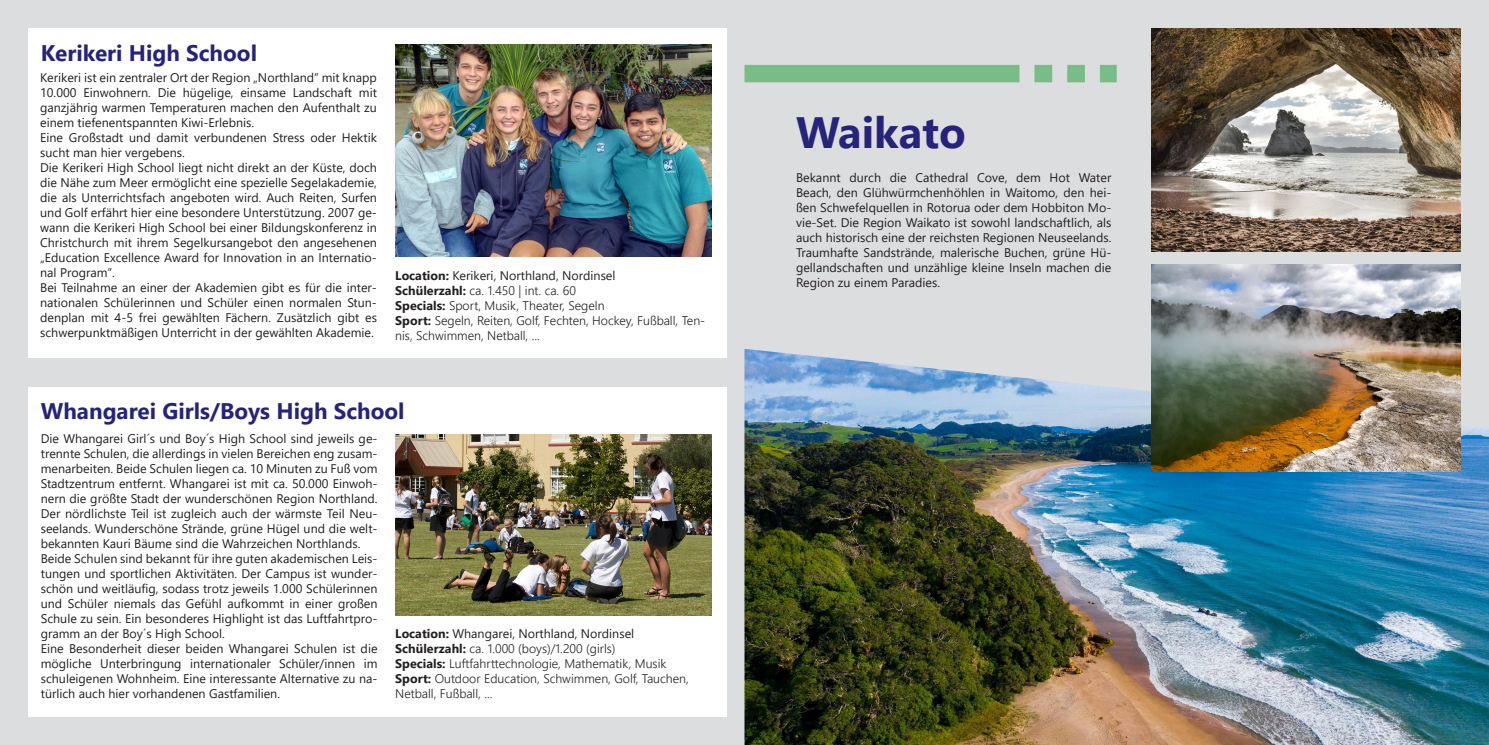
<style>
.page{position:relative;width:1489px;height:745px;background:#fff}
.page>*{position:absolute;margin:0;border:0;box-sizing:border-box;transform-origin:0 0}
.t1{font:700 43.75px "Segoe UI";color:#26237b}
.t2{font:700 22.5px "Segoe UI";color:#26237b}
.t3{font:12.5px/15px "Segoe UI";color:#231f20;text-align:justify}
.t4{font:300 12.5px/15px "Segoe UI";color:#231f20}
.s1{font-weight:700}
</style>
<div class="page">
<div style="left:0;top:0;width:1488px;height:744px;background:#dcdddf"></div>
<div style="left:28px;top:28px;width:698px;height:330px;background:#fff"></div>
<img style="left:395px;top:44px;width:316px;height:212px">
<div style="left:28px;top:386px;width:698px;height:330px;background:#fff"></div>
<img style="left:395px;top:434px;width:316px;height:180px">
<img style="left:1151px;top:28px;width:309px;height:224px">
<img style="left:744px;top:348px;width:744px;height:396px">
<img style="left:1151px;top:265px;width:309px;height:205px">
<div style="left:744px;top:65px;width:372px;height:17px;background:#78bc86"></div>
<div style="left:1084px;top:50px;width:15px;height:47px;background:#dcdddf"></div>
<div style="left:1052px;top:50px;width:15px;height:47px;background:#dcdddf"></div>
<div style="left:1019px;top:50px;width:15px;height:47px;background:#dcdddf"></div>
<p class="t2" style="left:41px;top:31px;width:218px">Kerikeri High School</p>
<p class="t3" style="left:40px;top:69px;width:338px">Kerikeri ist ein zentraler Ort der Region „Northland“ mit knapp 10.000 Einwohnern. Die hügelige, einsame Landschaft mit ganzjährig warmen Temperaturen machen den Aufenthalt zu einem tiefenentspannten Kiwi-Erlebnis.</p>
<p class="t3" style="left:40px;top:129px;width:338px">Eine Großstadt und damit verbundenen Stress oder Hektik sucht man hier vergebens.</p>
<p class="t3" style="left:40px;top:159px;width:338px">Die Kerikeri High School liegt nicht direkt an der Küste, doch die Nähe zum Meer ermöglicht eine spezielle Segelakademie, die als Unterrichtsfach angeboten wird. Auch Reiten, Surfen und Golf erfährt hier eine besondere Unterstützung. 2007 ge&shy;wann die Kerikeri High School bei einer Bildungskonferenz in Christchurch mit ihrem Segelkursangebot den angesehenen „Education Excellence Award for Innovation in an Internatio&shy;nal Program“.</p>
<p class="t3" style="left:40px;top:279px;width:338px">Bei Teilnahme an einer der Akademien gibt es für die inter&shy;nationalen Schülerinnen und Schüler einen normalen Stun&shy;denplan mit 4-5 frei gewählten Fächern. Zusätzlich gibt es schwerpunktmäßigen Unterricht in der gewählten Akademie.</p>
<p class="t3" style="left:395px;top:267px;width:222px"><span class="s1">Location:</span> Kerikeri, Northland, Nordinsel</p>
<p class="t4" style="left:395px;top:281px;width:182px"><span class="s1">Schülerzahl:</span> ca. 1.450 | int. ca. 60</p>
<p class="t4" style="left:395px;top:296px;width:211px"><span class="s1">Specials:</span> Sport, Musik, Theater, Segeln</p>
<p class="t4" style="left:395px;top:311px;width:311px"><span class="s1">Sport:</span> Segeln, Reiten, Golf, Fechten, Hockey, Fußball, Ten&shy;nis, Schwimmen, Netball, ...</p>
<p class="t2" style="left:41px;top:389px;width:365px">Whangarei Girls/Boys High School</p>
<p class="t3" style="left:41px;top:430px;width:338px">Die Whangarei Girl´s und Boy´s High School sind jeweils ge&shy;trennte Schulen, die allerdings in vielen Bereichen eng zusam&shy;menarbeiten. Beide Schulen liegen ca. 10 Minuten zu Fuß vom Stadtzentrum entfernt. Whangarei ist mit ca. 50.000 Einwoh&shy;nern die größte Stadt der wunderschönen Region Northland.<br>Der nördlichste Teil ist zugleich auch der wärmste Teil Neu&shy;seelands. Wunderschöne Strände, grüne Hügel und die welt&shy;bekannten Kauri Bäume sind die Wahrzeichen Northlands.</p>
<p class="t3" style="left:41px;top:550px;width:338px">Beide Schulen sind bekannt für ihre guten akademischen Leis&shy;tungen und sportlichen Aktivitäten. Der Campus ist wunder&shy;schön und weitläufig, sodass trotz jeweils 1.000 Schülerinnen und Schüler niemals das Gefühl aufkommt in einer großen Schule zu sein. Ein besonderes Highlight ist das Luftfahrtpro&shy;gramm an der Boy´s High School.</p>
<p class="t3" style="left:41px;top:640px;width:338px">Eine Besonderheit dieser beiden Whangarei Schulen ist die mögliche Unterbringung internationaler Schüler/innen im schuleigenen Wohnheim. Eine interessante Alternative zu na&shy;türlich auch hier vorhandenen Gastfamilien.</p>
<p class="t3" style="left:395px;top:624px;width:240px"><span class="s1">Location:</span> Whangarei, Northland, Nordinsel</p>
<p class="t4" style="left:395px;top:639px;width:222px"><span class="s1">Schülerzahl:</span> ca. 1.000 (boys)/1.200 (girls)</p>
<p class="t4" style="left:395px;top:654px;width:272px"><span class="s1">Specials:</span> Luftfahrttechnologie, Mathematik, Musik</p>
<p class="t4" style="left:395px;top:669px;width:295px"><span class="s1">Sport:</span> Outdoor Education, Schwimmen, Golf, Tauchen,<br>Netball, Fußball, ...</p>
<p class="t1" style="left:796px;top:91px;width:171px">Waikato</p>
<p class="t3" style="left:796px;top:169px;width:317px">Bekannt durch die Cathedral Cove, dem Hot Water Beach, den Glühwürmchenhöhlen in Waitomo, den hei&shy;ßen Schwefelquellen in Rotorua oder dem Hobbiton Mo&shy;vie-Set. Die Region Waikato ist sowohl landschaftlich, als auch historisch eine der reichsten Regionen Neuseelands.<br>Traumhafte Sandstrände, malerische Buchen, grüne Hü&shy;gellandschaften und unzählige kleine Inseln machen die Region zu einem Paradies.</p>
</div>
